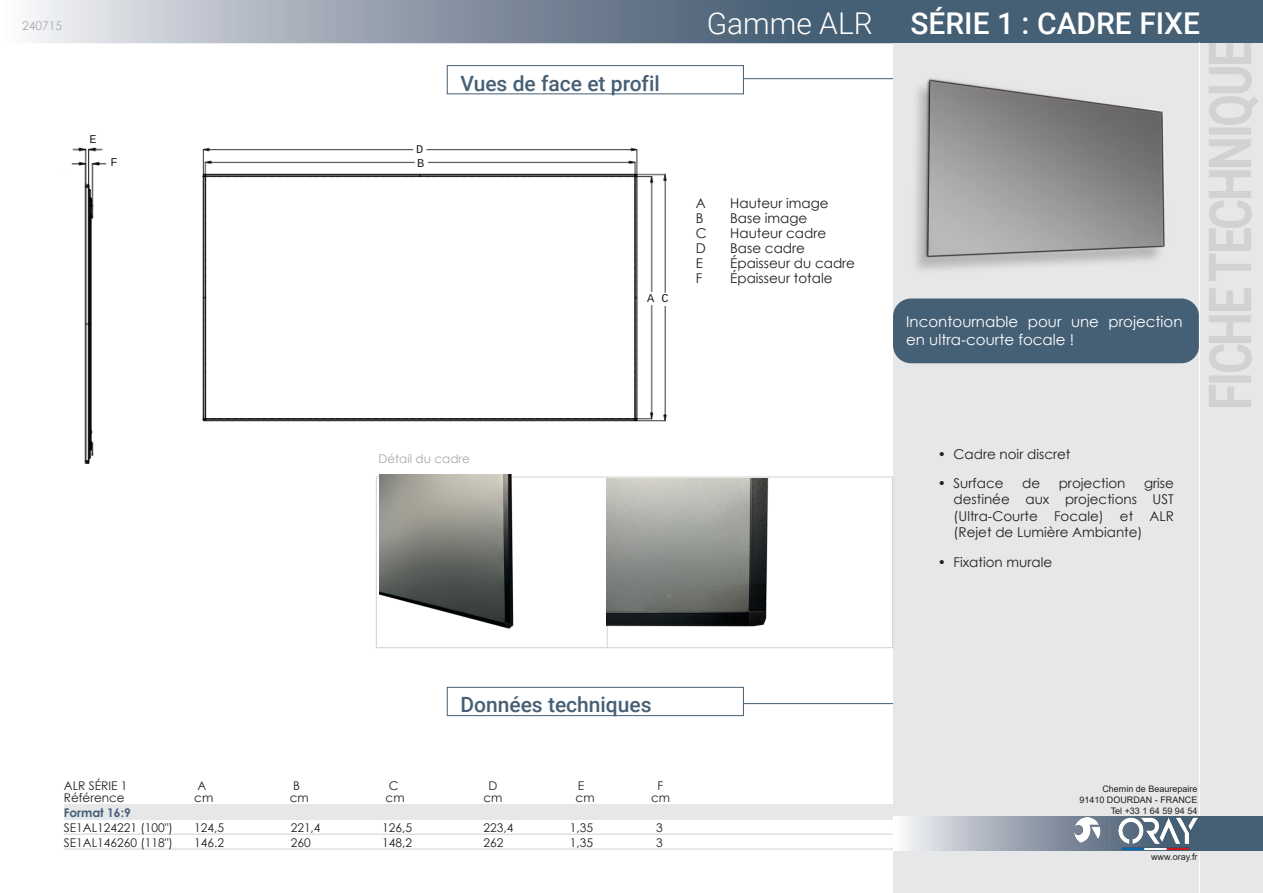
<style>
.page{position:relative;width:1263px;height:893px;background:#fff}
.page>*{position:absolute;margin:0;border:0;box-sizing:border-box;transform-origin:0 0}
.t1{font:700 58.5px "Roboto";letter-spacing:-.05em;color:#d1d2d4;scale:.82 1}
.t2{font:500 30px "Roboto";color:#fff}
.t3{font:300 30px "Roboto";color:#fff}
.t4{font:500 21px "Roboto";color:#455f75}
.t5{font:15px/18px "Century Gothic";color:#fff}
.t6{font:13.5px/16.5px "Century Gothic";color:#231f20;text-align:justify}
.t7{font:12px "Century Gothic";color:#231f20}
.t8{font:12px "Century Gothic";color:#a8a9ad}
.t9{font:700 12px "Century Gothic";color:#455f75}
.t10{font:12px "Liberation Mono";color:#231f20}
.t11{font:9px "Arial";color:#231f20}
</style>
<div class="page">
<hr style="left:64px;top:834px;width:903px;height:1px;background:#d1d2d4">
<hr style="left:64px;top:849px;width:903px;height:1px;background:#d1d2d4">
<div style="left:64px;top:805px;width:911px;height:15px;background:#e6e7e9"></div>
<svg style="left:29px;top:3px;width:856px;height:37px;background:#8c98a7"></svg>
<div style="left:0;top:0;width:895px;height:43px;border:2px solid #fff"></div>
<hr style="left:723px;top:78px;width:189px;height:1px;background:#455f75">
<hr style="left:723px;top:703px;width:189px;height:1px;background:#455f75">
<div style="left:893px;top:0;width:370px;height:893px;background:#e6e7e9"></div>
<div style="left:893px;top:0;width:370px;height:43px;background:#455f75"></div>
<div style="left:447px;top:66px;width:296px;height:28px;background:#fff"></div>
<div style="left:447px;top:65px;width:297px;height:29px;border:1px solid #455f75"></div>
<div style="left:447px;top:687px;width:296px;height:29px;background:#fff"></div>
<div style="left:447px;top:687px;width:297px;height:29px;border:1px solid #455f75"></div>
<hr style="left:1199px;top:43px;width:1px;height:850px;background:#fff">
<svg style="left:893px;top:816px;width:306px;height:34px"></svg>
<div style="left:1199px;top:816px;width:64px;height:34px;background:#455f75"></div>
<img style="left:202px;top:147px;width:468px;height:275px">
<img style="left:1074px;top:818px;width:123px;height:31px">
<div style="left:413px;top:144px;width:13px;height:13px;background:#fff;border-radius:50%"></div>
<div style="left:644px;top:292px;width:14px;height:13px;background:#fff;border-radius:50%"></div>
<div style="left:658px;top:293px;width:14px;height:13px;background:#fff;border-radius:50%"></div>
<div style="left:415px;top:155px;width:13px;height:14px;background:#fff;border-radius:50%"></div>
<img style="left:58px;top:147px;width:49px;height:317px">
<div style="left:54px;top:140px;width:20px;height:30px;background:#fff;border-radius:50%"></div>
<div style="left:376px;top:477px;width:517px;height:171px;border:1px solid #d1d2d4"></div>
<hr style="left:607px;top:477px;width:1px;height:171px;background:#d1d2d4">
<img style="left:885px;top:0;width:315px;height:363px">
<img style="left:607px;top:479px;width:228px;height:169px">
<img style="left:379px;top:474px;width:202px;height:155px">
<p class="t8" style="left:22px;top:17px;width:41px">240715</p>
<p class="t10" style="left:90px;top:132px;width:9px">E</p>
<p class="t10" style="left:111px;top:154px;width:9px">F</p>
<p class="t10" style="left:416px;top:141px;width:9px">D</p>
<p class="t10" style="left:417px;top:155px;width:9px">B</p>
<p class="t4" style="left:460px;top:69px;width:201px">Vues de face et profil</p>
<p class="t10" style="left:647px;top:290px;width:9px">A</p>
<p class="t10" style="left:661px;top:290px;width:9px">C</p>
<p class="t8" style="left:378px;top:451px;width:93px">Détail du cadre</p>
<p class="t3" style="left:707px;top:2px;width:168px">Gamme ALR</p>
<p class="t2" style="left:910px;top:2px;width:291px">SÉRIE 1 : CADRE FIXE</p>
<p class="t6" style="left:696px;top:195px;width:11px">A</p>
<p class="t6" style="left:730px;top:195px;width:100px">Hauteur image</p>
<p class="t6" style="left:696px;top:210px;width:9px">B</p>
<p class="t6" style="left:730px;top:210px;width:79px">Base image</p>
<p class="t6" style="left:696px;top:225px;width:12px">C</p>
<p class="t6" style="left:730px;top:225px;width:98px">Hauteur cadre</p>
<p class="t6" style="left:696px;top:240px;width:12px">D</p>
<p class="t6" style="left:730px;top:240px;width:76px">Base cadre</p>
<p class="t6" style="left:696px;top:255px;width:9px">E</p>
<p class="t6" style="left:730px;top:255px;width:126px">Épaisseur du cadre</p>
<p class="t6" style="left:696px;top:270px;width:8px">F</p>
<p class="t6" style="left:730px;top:270px;width:104px">Épaisseur totale</p>
<p class="t5" style="left:906px;top:313px;width:278px">Incontournable pour une projection en ultra-courte focale !</p>
<p class="t1" style="left:1189px;top:410px;width:452px;rotate:-90deg">FICHE TECHNIQUE</p>
<p class="t6" style="left:938px;top:445px;width:134px">• Cadre noir discret</p>
<p class="t6" style="left:938px;top:474px;width:67px">• Surface</p>
<p class="t6" style="left:1022px;top:474px;width:20px">de</p>
<p class="t6" style="left:1059px;top:474px;width:68px">projection</p>
<p class="t6" style="left:953px;top:474px;width:222px;text-indent:190px">grise destinée aux projections UST (Ultra-Courte Focale) et ALR (Rejet de Lumière Ambiante)</p>
<p class="t6" style="left:938px;top:553px;width:116px">• Fixation murale</p>
<p class="t4" style="left:460px;top:690px;width:193px">Données techniques</p>
<p class="t7" style="left:64px;top:777px;width:65px">ALR SÉRIE 1</p>
<p class="t7" style="left:198px;top:777px;width:10px">A</p>
<p class="t7" style="left:293px;top:777px;width:8px">B</p>
<p class="t7" style="left:389px;top:777px;width:11px">C</p>
<p class="t7" style="left:488px;top:777px;width:10px">D</p>
<p class="t7" style="left:578px;top:777px;width:8px">E</p>
<p class="t7" style="left:657px;top:777px;width:7px">F</p>
<p class="t7" style="left:64px;top:789px;width:62px">Référence</p>
<p class="t7" style="left:194px;top:789px;width:21px">cm</p>
<p class="t7" style="left:290px;top:789px;width:21px">cm</p>
<p class="t7" style="left:386px;top:789px;width:21px">cm</p>
<p class="t7" style="left:483px;top:789px;width:21px">cm</p>
<p class="t7" style="left:576px;top:789px;width:21px">cm</p>
<p class="t7" style="left:651px;top:789px;width:21px">cm</p>
<p class="t9" style="left:64px;top:805px;width:68px">Format 16:9</p>
<p class="t7" style="left:64px;top:819px;width:111px">SE1AL124221 (100")</p>
<p class="t7" style="left:194px;top:819px;width:31px">124,5</p>
<p class="t7" style="left:291px;top:819px;width:31px">221,4</p>
<p class="t7" style="left:382px;top:819px;width:31px">126,5</p>
<p class="t7" style="left:483px;top:819px;width:31px">223,4</p>
<p class="t7" style="left:570px;top:819px;width:25px">1,35</p>
<p class="t7" style="left:656px;top:819px;width:8px">3</p>
<p class="t7" style="left:64px;top:834px;width:111px">SE1AL146260 (118")</p>
<p class="t7" style="left:194px;top:834px;width:31px">146.2</p>
<p class="t7" style="left:291px;top:834px;width:21px">260</p>
<p class="t7" style="left:382px;top:834px;width:31px">148,2</p>
<p class="t7" style="left:483px;top:834px;width:21px">262</p>
<p class="t7" style="left:570px;top:834px;width:25px">1,35</p>
<p class="t7" style="left:656px;top:834px;width:8px">3</p>
<p class="t11" style="left:1102px;top:783px;width:97px">Chemin de Beaurepaire</p>
<p class="t11" style="left:1079px;top:794px;width:120px">91410 DOURDAN - FRANCE</p>
<p class="t11" style="left:1111px;top:804px;width:88px">Tel +33 1 64 59 94 54</p>
<p class="t11" style="left:1151px;top:850px;width:48px">www.oray.fr</p>
</div>
